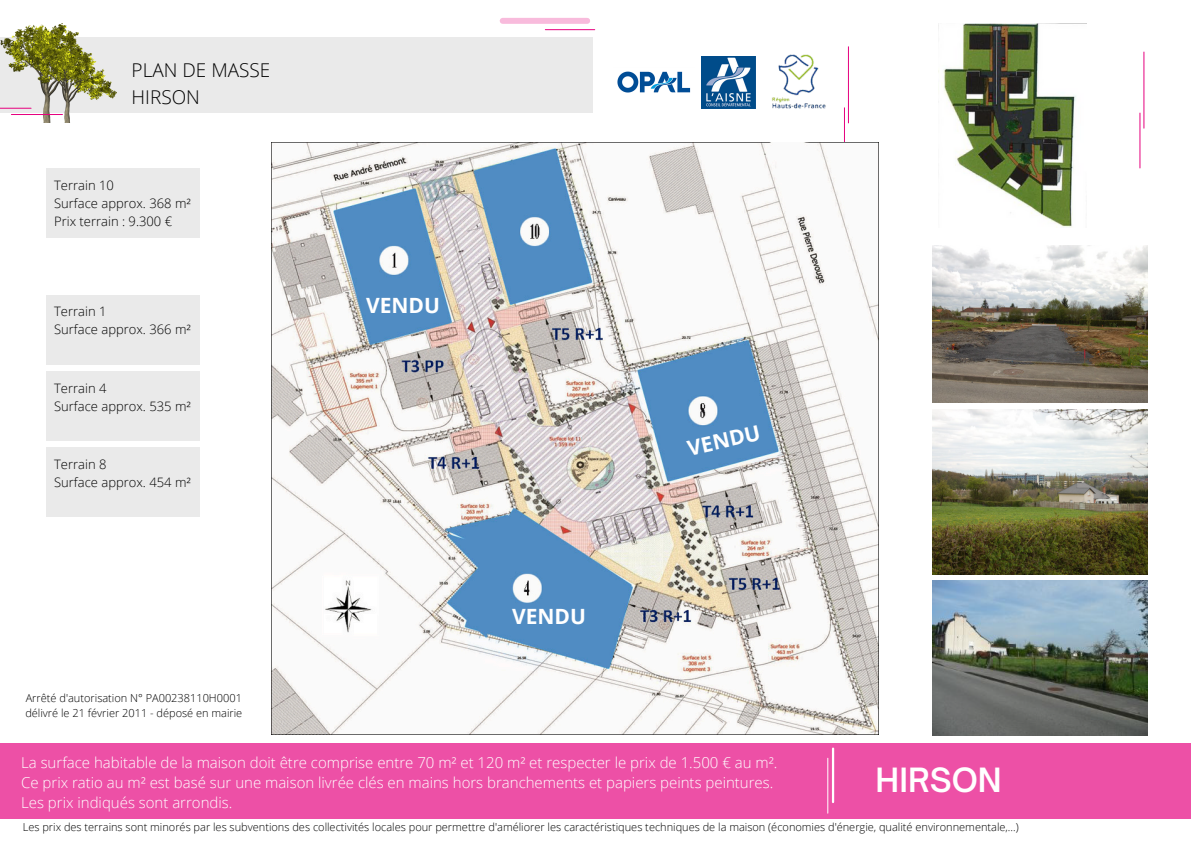
<style>
.page{position:relative;width:1191px;height:843px;background:#fff}
.page>*{position:absolute;margin:0;border:0;box-sizing:border-box;transform-origin:0 0}
.t1{font:600 32px "Open Sauce One";color:#fff}
.t2{font:700 21px "Open Sans";color:#fff}
.t3{font:300 19px/26.2px "Open Sans";color:#000}
.t4{font:300 15px/20.2px "Open Sans";color:#fff}
.t5{font:300 13px/18px "Open Sans";color:#000}
.t6{font:300 11px/15px "Open Sans";color:#000}
</style>
<div class="page">
<div style="left:0;top:37px;width:592px;height:76px;background:#eaeaea"></div>
<div style="left:0;top:742px;width:1190px;height:76px;background:#ed50a6"></div>
<img style="left:0;top:24px;width:79px;height:84px">
<img style="left:31px;top:46px;width:85px;height:76px">
<hr style="left:0;top:108px;width:31px;height:1px;background:#e6007e">
<hr style="left:11px;top:114px;width:51px;height:1px;background:#e6007e">
<div style="left:502px;top:18px;width:85px;height:6px;background:#f8bbdc"></div>
<hr style="left:545px;top:29px;width:49px;height:1px;background:#e6007e">
<img style="left:617px;top:71px;width:74px;height:22px">
<img style="left:701px;top:56px;width:38px;height:52px">
<hr style="left:827px;top:758px;width:1px;height:54px;background:#fff">
<hr style="left:831px;top:748px;width:3px;height:53px;background:#fff">
<hr style="left:844px;top:108px;width:1px;height:55px;background:#e6007e">
<hr style="left:848px;top:47px;width:1px;height:76px;background:#e6007e">
<div style="left:46px;top:294px;width:154px;height:70px;background:#eaeaea"></div>
<div style="left:46px;top:168px;width:154px;height:70px;background:#eaeaea"></div>
<div style="left:46px;top:446px;width:154px;height:70px;background:#eaeaea"></div>
<hr style="left:1139px;top:113px;width:1px;height:55px;background:#e6007e">
<hr style="left:1143px;top:52px;width:1px;height:76px;background:#e6007e">
<img style="left:938px;top:24px;width:138px;height:204px">
<img style="left:272px;top:142px;width:606px;height:592px">
<div style="left:46px;top:371px;width:154px;height:69px;background:#eaeaea"></div>
<img style="left:932px;top:245px;width:215px;height:157px">
<img style="left:932px;top:410px;width:215px;height:164px">
<img style="left:932px;top:580px;width:215px;height:155px">
<img style="left:739px;top:46px;width:110px;height:76px">
<h3 class="t3" style="left:132px;top:57px;width:140px">PLAN DE MASSE<br>HIRSON</h3>
<p class="t5" style="left:54px;top:176px;width:138px">Terrain 10<br>Surface approx. 368 m²<br>Prix terrain : 9.300 €</p>
<p class="t5" style="left:54px;top:302px;width:138px">Terrain 1<br>Surface approx. 366 m²</p>
<p class="t5" style="left:54px;top:378px;width:138px">Terrain 4<br>Surface approx. 535 m²</p>
<p class="t5" style="left:54px;top:454px;width:138px">Terrain 8<br>Surface approx. 454 m²</p>
<h2 class="t2" style="left:366px;top:290px;width:75px">VENDU</h2>
<h2 class="t2" style="left:512px;top:601px;width:75px">VENDU</h2>
<h2 class="t2" style="left:684px;top:434px;width:75px;rotate:-13deg">VENDU</h2>
<p class="t6" style="left:25px;top:689px;width:218px">Arrêté d'autorisation N° PA00238110H0001 délivré le 21 février 2011 - déposé en mairie</p>
<p class="t4" style="left:21px;top:751px;width:757px">La surface habitable de la maison doit être comprise entre 70 m² et 120 m² et respecter le prix de 1.500 € au m².<br>Ce prix ratio au m² est basé sur une maison livrée clés en mains hors branchements et papiers peints peintures.<br>Les prix indiqués sont arrondis.</p>
<h1 class="t1" style="left:875px;top:760px;width:128px">HIRSON</h1>
<p class="t6" style="left:23px;top:819px;width:997px">Les prix des terrains sont minorés par les subventions des collectivités locales pour permettre d'améliorer les caractéristiques techniques de la maison (économies d'énergie, qualité environnementale,...)</p>
</div>
